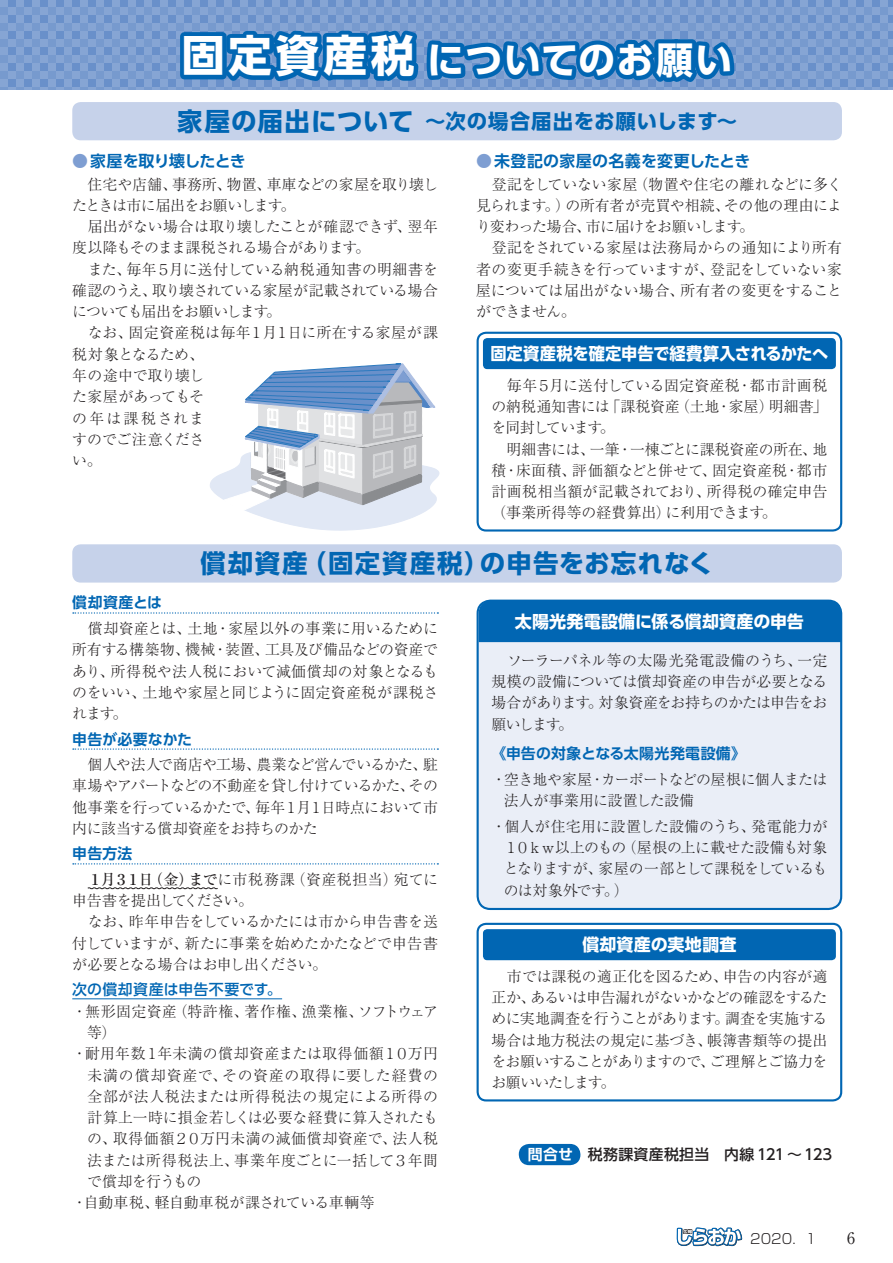
<style>
.page{position:relative;width:893px;height:1263px;background:#fff}
.page>*{position:absolute;margin:0;border:0;box-sizing:border-box;transform-origin:0 0}
.t1{font:700 37.05px "UD Shin Go Pro";letter-spacing:.035em;color:#fff}
.t2{font:700 25.5px "UD Shin Go Pro";letter-spacing:.045em;color:#0166b3}
.t3{font:700 20.4px "UD Shin Go Pro";letter-spacing:.04em;color:#0166b3}
.t4{font:700 16.95px "UD Shin Go Pro";letter-spacing:.005em;color:#fff}
.t5{font:700 16.95px "UD Shin Go Pro";letter-spacing:.005em;color:#fff;scale:.96 1}
.t6{font:700 15.9px "UD Shin Go Pro De";letter-spacing:.01em;color:#0166b3}
.t7{font:700 15.9px "UD Shin Go Pro De";letter-spacing:-.035em;color:#0166b3}
.t8{font:15.9px "Ryumin Pro";color:#231f20}
.t9{font:300 14.85px/21.3px "Ryumin Pro";letter-spacing:-.01em;color:#231f20}
.t10{font:300 14.85px/25.5px "Ryumin Pro";letter-spacing:-.035em;color:#231f20}
.t11{font:300 14.85px/25.5px "Ryumin Pro";letter-spacing:.015em;color:#231f20}
.t12{font:300 14.85px/25.5px "Ryumin Pro";letter-spacing:.04em;color:#231f20}
.t13{font:300 14.85px "Ryumin Pro";letter-spacing:.025em;color:#231f20}
.t14{font:300 14.85px "Ryumin Pro";letter-spacing:.01em;color:#231f20}
.t15{font:300 14.85px "Ryumin Pro";letter-spacing:.02em;color:#231f20}
.t16{font:300 14.85px "Ryumin Pro";letter-spacing:.05em;color:#231f20}
.t17{font:300 14.85px "Ryumin Pro";letter-spacing:.045em;color:#231f20}
.t18{font:500 14.85px "UD Shin Go Pro";letter-spacing:.02em;color:#231f20}
.t19{font:500 14.85px "UD Shin Go Pro";letter-spacing:.015em;color:#0166b3}
.t20{font:300 13.8px "Shin Go Pro";color:#231f20}
.s1{font-size:43.65px}
.s2{font-size:25.5px}
.s3{color:#7e9ed2}
.s4{font-family:"UD Shin Go Pro De";font-weight:700;color:#0166b3}
.s5{font-weight:500}
.s6{font-family:"UD Shin Go Pro De";font-weight:700;color:#fff}
</style>
<div class="page">
<svg style="left:676px;top:1227px;width:67px;height:20px"></svg>
<svg style="left:0;top:0;width:893px;height:89px;background:#7a9ccf"></svg>
<div style="left:72px;top:102px;width:770px;height:38px;background:#c6d2ea;border-radius:9px"></div>
<div style="left:72px;top:544px;width:770px;height:39px;background:#c6d2ea;border-radius:9px"></div>
<div style="left:519px;top:1144px;width:61px;height:21px;background:#0166b3;border-radius:11px"></div>
<svg style="left:176px;top:19px;width:563px;height:71px;background:#3b80c0"></svg>
<svg style="left:73px;top:612px;width:365px;height:2px"></svg>
<svg style="left:73px;top:748px;width:365px;height:2px"></svg>
<svg style="left:73px;top:863px;width:365px;height:1px"></svg>
<svg style="left:87px;top:887px;width:131px;height:2px"></svg>
<hr style="left:72px;top:998px;width:210px;height:1px;background:#0166b3">
<div style="left:477px;top:332px;width:365px;height:199px;border:2px solid #0166b3;border-radius:9px"></div>
<div style="left:483px;top:338px;width:353px;height:31px;background:#0166b3;border-radius:4px"></div>
<div style="left:478px;top:601px;width:363px;height:308px;background:#eaeef7;border-radius:13px"></div>
<div style="left:477px;top:600px;width:365px;height:310px;border:2px solid #0166b3;border-radius:13px"></div>
<div style="left:479px;top:600px;width:362px;height:42px;background:#0166b3"></div>
<div style="left:477px;top:923px;width:365px;height:178px;border:2px solid #0166b3;border-radius:9px"></div>
<div style="left:483px;top:929px;width:353px;height:31px;background:#0166b3;border-radius:4px"></div>
<svg style="left:210px;top:363px;width:230px;height:168px"></svg>
<p class="t1" style="left:182px;top:30px;width:552px"><span class="s1">固定資産税</span> についてのお願い</p>
<p class="t3" style="left:177px;top:105px;width:562px"><span class="s2">家屋の届出について</span> ～次の場合届出をお願いします～</p>
<p class="t7" style="left:72px;top:148px;width:175px"><span class="s3">●</span>家屋を取り壊したとき</p>
<p class="t9" style="left:72px;top:172px;width:367px">　住宅や店舗、事務所、物置、車庫などの家屋を取り壊したときは市に届出をお願いします。<br>　届出がない場合は取り壊したことが確認できず、翌年度以降もそのまま課税される場合があります。<br>　また、毎年５月に送付している納税通知書の明細書を確認のうえ、取り壊されている家屋が記載されている場合についても届出をお願いします。<br>　なお、固定資産税は毎年１月１日に所在する家屋が課税対象となるため、<br>年の途中で取り壊し<br>た家屋があってもそ<br>の年は課税されま<br>すのでご注意くださ<br>い。</p>
<p class="t6" style="left:476px;top:148px;width:276px"><span class="s3">●</span>未登記の家屋の名義を変更したとき</p>
<p class="t9" style="left:476px;top:172px;width:367px">　登記をしていない家屋（物置や住宅の離れなどに多く見られます。）の所有者が売買や相続、その他の理由により変わった場合、市に届けをお願いします。<br>　登記をされている家屋は法務局からの通知により所有者の変更手続きを行っていますが、登記をしていない家屋については届出がない場合、所有者の変更をすることができません。</p>
<p class="t5" style="left:490px;top:339px;width:354px">固定資産税を確定申告で経費算入されるかたへ</p>
<p class="t9" style="left:491px;top:373px;width:337px">　毎年５月に送付している固定資産税・都市計画税の納税通知書には「課税資産（土地・家屋）明細書」を同封しています。<br>　明細書には、一筆・一棟ごとに課税資産の所在、地積・床面積、評価額などと併せて、固定資産税・都市計画税相当額が記載されており、所得税の確定申告（事業所得等の経費算出）に利用できます。</p>
<p class="t2" style="left:201px;top:543px;width:515px">償却資産（固定資産税）の申告をお忘れなく</p>
<p class="t11" style="left:72px;top:589px;width:367px"><span class="s4">償却資産とは<br></span>　償却資産とは、土地・家屋以外の事業に用いるために</p>
<p class="t9" style="left:72px;top:638px;width:367px;text-align:justify">所有する構築物、機械・装置、工具及び備品などの資産であり、所得税や法人税において減価償却の対象となるものをいい、土地や家屋と同じように固定資産税が課税されます。</p>
<p class="t9" style="left:72px;top:725px;width:367px;line-height:25.5px"><span class="s4">申告が必要なかた<br></span>　個人や法人で商店や工場、農業など営んでいるかた、駐</p>
<p class="t9" style="left:72px;top:774px;width:367px;text-align:justify">車場やアパートなどの不動産を貸し付けているかた、その他事業を行っているかたで、毎年１月１日時点において市内に該当する償却資産をお持ちのかた</p>
<p class="t12" style="left:88px;top:840px;width:352px;text-indent:-16px"><span class="s4">申告方法<br></span><span class="s5">１月３１日（金）まで</span>に市税務課（資産税担当）宛てに</p>
<p class="t9" style="left:72px;top:889px;width:367px">申告書を提出してください。<br>　なお、昨年申告をしているかたには市から申告書を送付していますが、新たに事業を始めたかたなどで申告書が必要となる場合はお申し出ください。</p>
<p class="t19" style="left:72px;top:978px;width:211px">次の償却資産は申告不要です。</p>
<p class="t13" style="left:72px;top:999px;width:367px">・無形固定資産（特許権、著作権、漁業権、ソフトウェア</p>
<p class="t9" style="left:87px;top:1020px;width:31px">等）</p>
<p class="t14" style="left:72px;top:1042px;width:367px">・耐用年数１年未満の償却資産または取得価額１０万円</p>
<p class="t16" style="left:87px;top:1063px;width:352px">未満の償却資産で、その資産の取得に要した経費の</p>
<p class="t17" style="left:87px;top:1084px;width:352px">全部が法人税法または所得税法の規定による所得の</p>
<p class="t9" style="left:87px;top:1106px;width:352px">計算上一時に損金若しくは必要な経費に算入されたも</p>
<p class="t15" style="left:87px;top:1127px;width:352px">の、取得価額２０万円未満の減価償却資産で、法人税</p>
<p class="t9" style="left:87px;top:1148px;width:352px">法または所得税法上、事業年度ごとに一括して３年間</p>
<p class="t10" style="left:87px;top:1167px;width:116px">で償却を行うもの</p>
<p class="t9" style="left:72px;top:1191px;width:304px">・自動車税、軽自動車税が課されている車輌等</p>
<p class="t4" style="left:515px;top:608px;width:290px">太陽光発電設備に係る償却資産の申告</p>
<p class="t9" style="left:491px;top:648px;width:337px;text-align:justify">　ソーラーパネル等の太陽光発電設備のうち、一定規模の設備については償却資産の申告が必要となる場合があります。対象資産をお持ちのかたは申告をお願いします。</p>
<p class="t10" style="left:491px;top:740px;width:337px"><span class="s4">《申告の対象となる太陽光発電設備》<br></span>・空き地や家屋・カーポートなどの屋根に個人または</p>
<p class="t9" style="left:491px;top:787px;width:337px;line-height:25.5px;text-indent:12px">法人が事業用に設置した設備<br>・個人が住宅用に設置した設備のうち、発電能力が</p>
<p class="t9" style="left:504px;top:835px;width:325px;text-align:justify">１０ｋｗ以上のもの（屋根の上に載せた設備も対象となりますが、家屋の一部として課税をしているものは対象外です。）</p>
<p class="t4" style="left:582px;top:930px;width:156px">償却資産の実地調査</p>
<p class="t9" style="left:491px;top:964px;width:337px;text-align:justify">　市では課税の適正化を図るため、申告の内容が適正か、あるいは申告漏れがないかなどの確認をするために実地調査を行うことがあります。調査を実施する場合は地方税法の規定に基づき、帳簿書類等の提出をお願いすることがありますので、ご理解とご協力をお願いいたします。</p>
<p class="t18" style="left:528px;top:1142px;width:306px"><span class="s6">問合せ</span>　税務課資産税担当　内線 121 ～123</p>
<p class="t20" style="left:750px;top:1228px;width:68px">2020．1</p>
<p class="t8" style="left:847px;top:1225px;width:9px">6</p>
</div>
